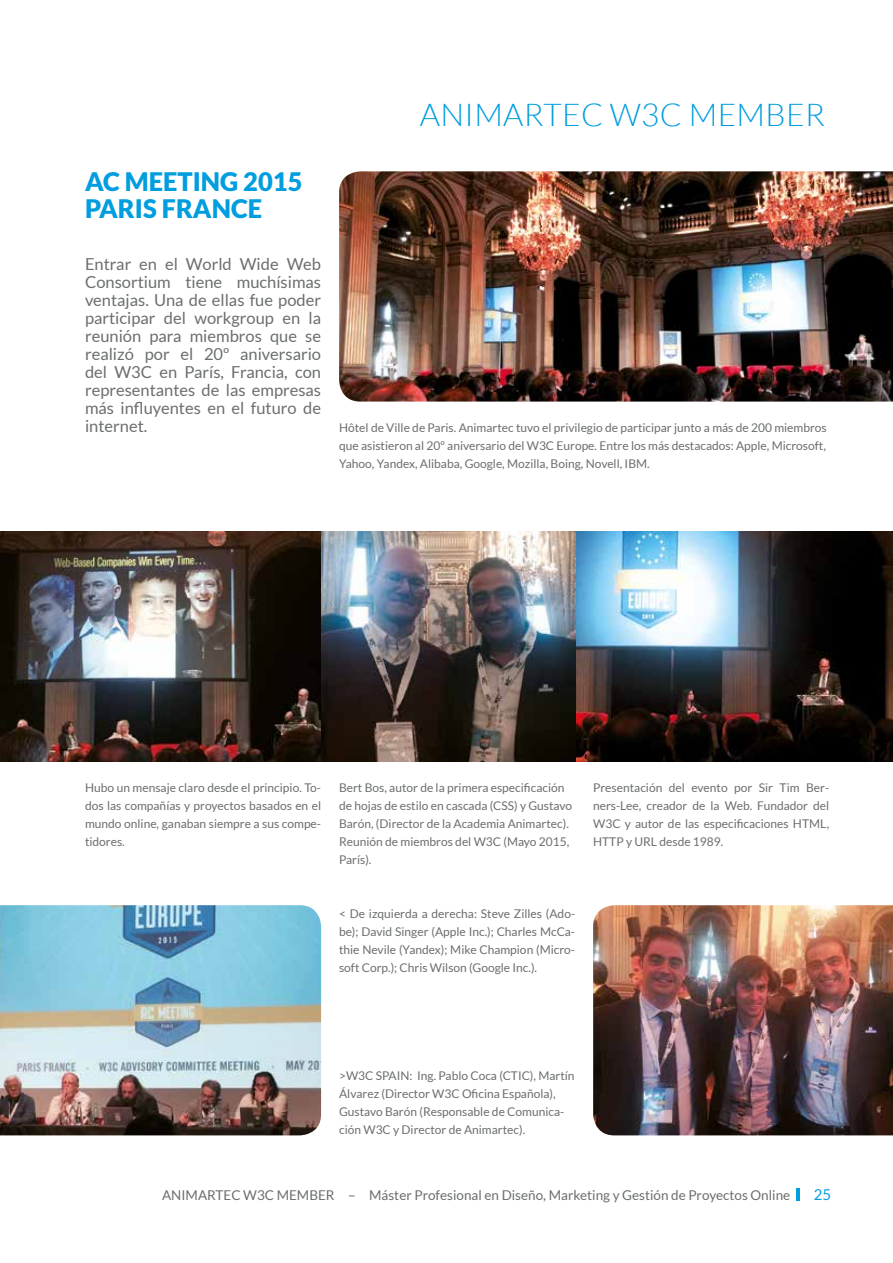
<style>
.page{position:relative;width:893px;height:1263px;background:#fff}
.page>*{position:absolute;margin:0;border:0;box-sizing:border-box;transform-origin:0 0}
.t1{font:300 31.5px "Lato";letter-spacing:.01em;color:#009ddf}
.t2{font:900 25.5px/27px "Lato";color:#009ddf}
.t3{font:16.5px/18px "Lato";color:#6b6e6e;text-align:justify}
.t4{font:15px "Lato";color:#009ddf}
.t5{font:13.5px "Lato";color:#6b6e6e}
.t6{font:12px/18px "Lato";color:#6b6e6e;text-align:justify}
</style>
<div class="page">
<svg style="left:796px;top:1188px;width:3px;height:12px"></svg>
<img style="left:593px;top:905px;width:300px;height:230px">
<img style="left:0;top:905px;width:321px;height:230px">
<img style="left:575px;top:531px;width:318px;height:231px">
<img style="left:0;top:531px;width:321px;height:231px">
<img style="left:339px;top:171px;width:554px;height:231px">
<img style="left:321px;top:531px;width:254px;height:231px">
<h1 class="t1" style="left:420px;top:97px;width:406px">ANIMARTEC W3C MEMBER</h1>
<h2 class="t2" style="left:85px;top:167px;width:219px">AC MEETING 2015<br>PARIS FRANCE</h2>
<p class="t3" style="left:85px;top:255px;width:238px">Entrar en el World Wide Web Consortium tiene muchísimas ventajas. Una de ellas fue poder participar del workgroup en la reunión para miembros que se realizó por el 20º aniversario del W3C en París, Francia, con representantes de las empresas más influyentes en el futuro de internet.</p>
<p class="t6" style="left:339px;top:419px;width:489px">Hôtel de Ville de Paris. Animartec tuvo el privilegio de participar junto a más de 200 miembros que asistieron al 20º aniversario del W3C Europe. Entre los más destacados: Apple, Microsoft, Yahoo, Yandex, Alibaba, Google, Mozilla, Boing, Novell, IBM.</p>
<p class="t6" style="left:85px;top:779px;width:238px">Hubo un mensaje claro desde el principio. To&shy;dos las compañías y proyectos basados en el mundo online, ganaban siempre a sus compe&shy;tidores.</p>
<p class="t6" style="left:339px;top:779px;width:235px;text-align:left">Bert Bos, autor de la primera especificación de hojas de estilo en cascada (CSS) y Gustavo Barón, (Director de la Academia Animartec).<br>Reunión de miembros del W3C (Mayo 2015, París).</p>
<p class="t6" style="left:339px;top:905px;width:238px">&lt; De izquierda a derecha: Steve Zilles (Ado&shy;be); David Singer (Apple Inc.); Charles McCa&shy;thie Nevile (Yandex); Mike Champion (Micro&shy;soft Corp.); Chris Wilson (Google Inc.).</p>
<p class="t6" style="left:593px;top:779px;width:238px">Presentación del evento por Sir Tim Ber&shy;ners-Lee, creador de la Web. Fundador del W3C y autor de las especificaciones HTML, HTTP y URL desde 1989.</p>
<p class="t6" style="left:339px;top:1067px;width:237px;text-align:left">&gt;W3C SPAIN: Ing. Pablo Coca (CTIC), Martín Álvarez (Director W3C Oficina Española), Gustavo Barón (Responsable de Comunica&shy;ción W3C y Director de Animartec).</p>
<p class="t5" style="left:162px;top:1188px;width:630px">ANIMARTEC W3C MEMBER – Máster Profesional en Diseño, Marketing y Gestión de Proyectos Online</p>
<p class="t4" style="left:814px;top:1186px;width:19px">25</p>
</div>
